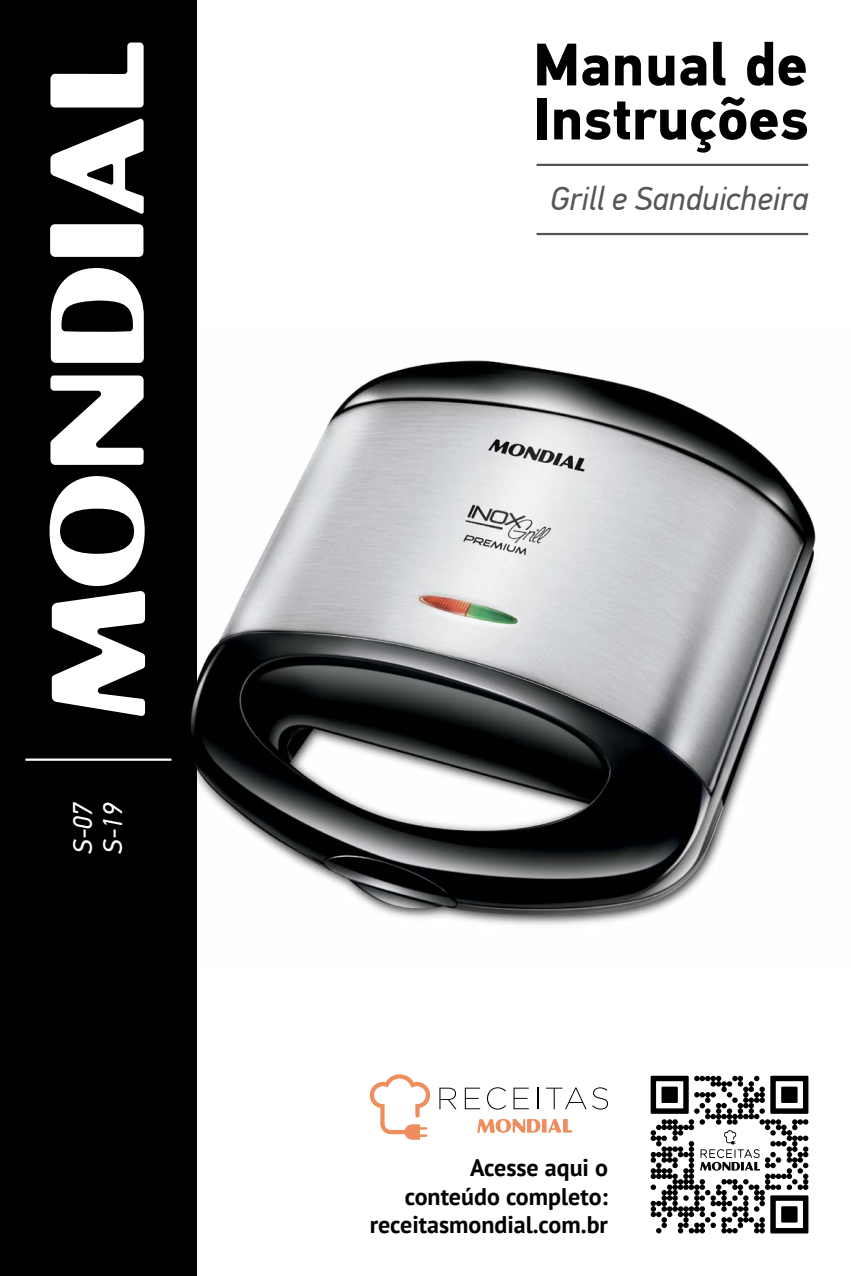
<style>
.page{position:relative;width:851px;height:1276px;background:#fff}
.page>*{position:absolute;margin:0;border:0;box-sizing:border-box;transform-origin:0 0}
.t1{font:700 60px/54px "PF Din Text Pro";color:#000}
.t2{font:italic 33px "PF Din Text Pro";color:#535757}
.t3{font:italic 27px/30px "PF Din Text Pro";color:#fff}
.t4{font:700 24px/28.8px "PT Sans";color:#000;text-align:right}
</style>
<div class="page">
<div style="left:0;top:0;width:197px;height:1276px;background:#000"></div>
<img style="left:171px;top:360px;width:645px;height:565px">
<hr style="left:537px;top:164px;width:270px;height:2px;background:#515253">
<hr style="left:537px;top:233px;width:270px;height:2px;background:#515253">
<svg style="left:477px;top:1119px;width:95px;height:13px"></svg>
<svg style="left:439px;top:1087px;width:17px;height:22px"></svg>
<svg style="left:464px;top:1087px;width:16px;height:22px"></svg>
<svg style="left:487px;top:1087px;width:19px;height:22px"></svg>
<svg style="left:513px;top:1087px;width:15px;height:22px"></svg>
<svg style="left:537px;top:1087px;width:1px;height:22px"></svg>
<svg style="left:546px;top:1087px;width:40px;height:22px"></svg>
<svg style="left:592px;top:1087px;width:16px;height:22px"></svg>
<svg style="left:370px;top:1074px;width:60px;height:65px"></svg>
<svg style="left:650px;top:1075px;width:158px;height:158px"></svg>
<svg style="left:50px;top:118px;width:94px;height:96px"></svg>
<svg style="left:51px;top:268px;width:93px;height:95px"></svg>
<svg style="left:50px;top:224px;width:93px;height:33px;background:#fafafa"></svg>
<svg style="left:50px;top:42px;width:94px;height:65px"></svg>
<svg style="left:50px;top:476px;width:95px;height:240px"></svg>
<svg style="left:50px;top:375px;width:94px;height:90px"></svg>
<hr style="left:25px;top:758px;width:146px;height:3px;background:#fff">
<p class="t3" style="left:68px;top:853px;width:54px;rotate:-90deg">S-07<br>S-19</p>
<h1 class="t1" style="left:533px;top:39px;width:277px">Manual de<br>Instruções</h1>
<h2 class="t2" style="left:550px;top:179px;width:259px">Grill e Sanduicheira</h2>
<p class="t4" style="left:370px;top:1152px;width:240px">Acesse aqui o conteúdo completo: receitasmondial.com.br</p>
</div>
